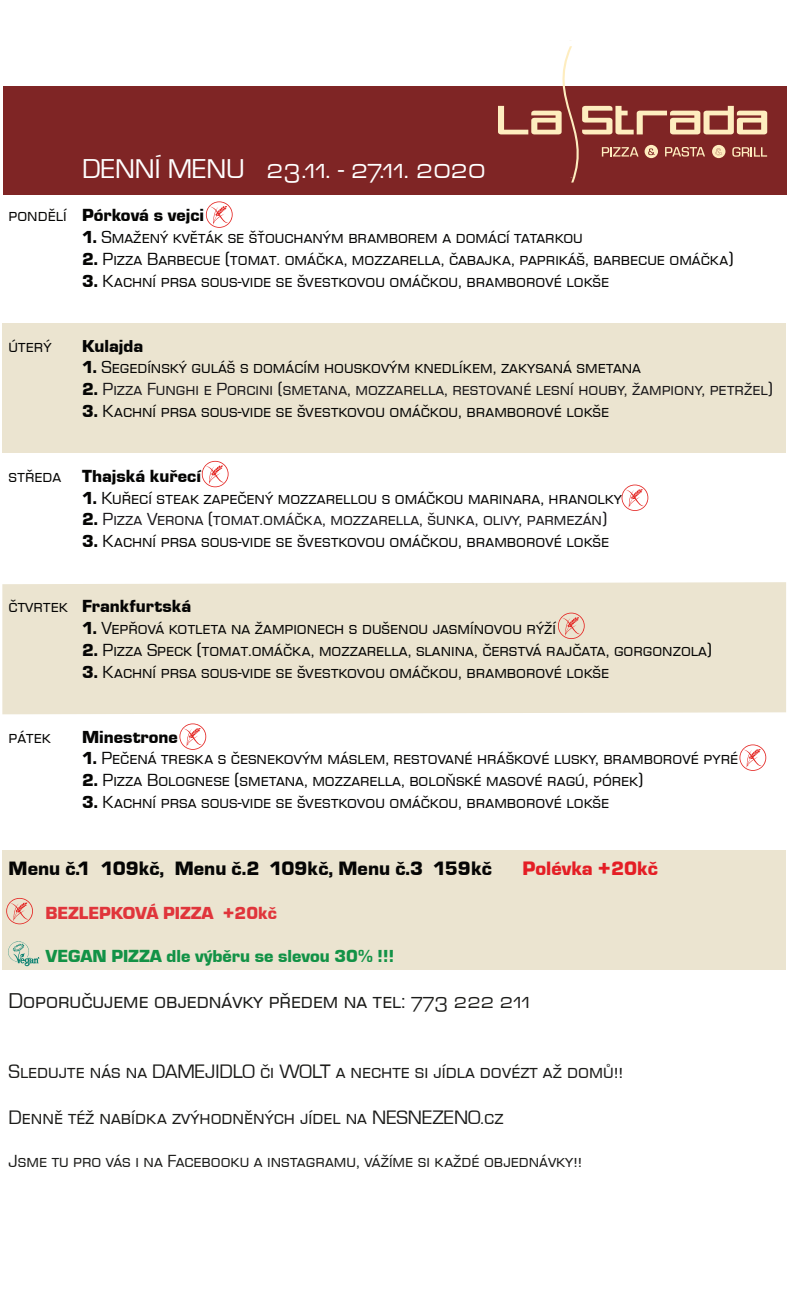
<style>
.page{position:relative;width:791px;height:1289px;background:#fff}
.page>*{position:absolute;margin:0;border:0;box-sizing:border-box;transform-origin:0 0}
.t1{font:28.2px "Eurostile SCTEE";color:#fff}
.t2{font:22.05px "Eurostile SCTEE";color:#1b1b19}
.t3{font:20.1px "Eurostile SCTEE";color:#1b1b19}
.t4{font:20.1px "Eurostile TEE Blac";color:#050504}
.t5{font:20.1px "Eurostile TEE Blac";color:#e41e25}
.t6{font:18.15px "Eurostile SCTEE";color:#050504}
.t7{font:18.15px "Eurostile SCTEE";color:#181619}
.t8{font:18.15px "Eurostile TEE Blac";color:#050504}
.t9{font:18.15px "Eurostile SCTEE";color:#1b1b19}
.t10{font:18.15px "Eurostile TEE Blac";color:#129246}
.t11{font:18.15px "Eurostile TEE Blac";color:#e0353b}
.s1{font-family:"Eurostile SCTEE"}
.s2{font-family:"Eurostile TEE Blac"}
.s3{font-family:"Eurostile TEE Blac";color:#050504}
</style>
<div class="page">
<svg style="left:202px;top:461px;width:27px;height:26px"></svg>
<div style="left:2px;top:850px;width:784px;height:120px;background:#ebe4d0"></div>
<div style="left:2px;top:582px;width:784px;height:132px;background:#ebe4d0"></div>
<div style="left:3px;top:87px;width:784px;height:108px;background:#7f2525"></div>
<div style="left:2px;top:324px;width:784px;height:129px;background:#ebe4d0"></div>
<svg style="left:621px;top:484px;width:27px;height:27px"></svg>
<svg style="left:6px;top:898px;width:27px;height:26px"></svg>
<svg style="left:206px;top:201px;width:27px;height:27px"></svg>
<svg style="left:558px;top:612px;width:28px;height:28px"></svg>
<svg style="left:739px;top:744px;width:27px;height:26px"></svg>
<svg style="left:8px;top:941px;width:31px;height:25px"></svg>
<svg style="left:179px;top:723px;width:27px;height:26px"></svg>
<svg style="left:498px;top:46px;width:269px;height:136px"></svg>
<h1 class="t1" style="left:82px;top:153px;width:405px">DENNÍ MENU 23.11. - 27.11. 2020</h1>
<p class="t8" style="left:9px;top:205px;width:197px"><span class="s1">pondělí</span> Pórková s vejci</p>
<p class="t6" style="left:82px;top:227px;width:502px"><span class="s2">1.</span> Smažený květák se šťouchaným bramborem a domácí tatarkou</p>
<p class="t6" style="left:82px;top:249px;width:653px"><span class="s2">2.</span> Pizza Barbecue (tomat. omáčka, mozzarella, čabajka, paprikáš, barbecue omáčka)</p>
<p class="t6" style="left:82px;top:271px;width:529px"><span class="s2">3.</span> Kachní prsa sous-vide se švestkovou omáčkou, bramborové lokše</p>
<p class="t6" style="left:9px;top:336px;width:44px">úterý</p>
<p class="t8" style="left:82px;top:336px;width:63px">Kulajda</p>
<p class="t6" style="left:82px;top:357px;width:560px"><span class="s2">1.</span> Segedínský guláš s domácím houskovým knedlíkem, zakysaná smetana</p>
<p class="t7" style="left:82px;top:379px;width:692px"><span class="s3">2.</span> Pizza Funghi e Porcini (smetana, mozzarella, restované lesní houby, žampiony, petržel)</p>
<p class="t6" style="left:82px;top:401px;width:529px"><span class="s2">3.</span> Kachní prsa sous-vide se švestkovou omáčkou, bramborové lokše</p>
<p class="t8" style="left:9px;top:466px;width:194px"><span class="s1">středa</span> Thajská kuřecí</p>
<p class="t6" style="left:82px;top:488px;width:541px"><span class="s2">1.</span> Kuřecí steak zapečený mozzarellou s omáčkou marinara, hranolky</p>
<p class="t7" style="left:82px;top:509px;width:526px"><span class="s3">2.</span> Pizza Verona (tomat.omáčka, mozzarella, šunka, olivy, parmezán)</p>
<p class="t6" style="left:82px;top:531px;width:529px"><span class="s2">3.</span> Kachní prsa sous-vide se švestkovou omáčkou, bramborové lokše</p>
<p class="t8" style="left:9px;top:596px;width:184px"><span class="s1">čtvrtek</span> Frankfurtská</p>
<p class="t6" style="left:82px;top:618px;width:475px"><span class="s2">1.</span> Vepřová kotleta na žampionech s dušenou jasmínovou rýží</p>
<p class="t6" style="left:82px;top:640px;width:631px"><span class="s2">2.</span> Pizza Speck (tomat.omáčka, mozzarella, slanina, čerstvá rajčata, gorgonzola)</p>
<p class="t6" style="left:82px;top:661px;width:529px"><span class="s2">3.</span> Kachní prsa sous-vide se švestkovou omáčkou, bramborové lokše</p>
<p class="t6" style="left:9px;top:727px;width:44px">pátek</p>
<p class="t8" style="left:82px;top:726px;width:97px">Minestrone</p>
<p class="t6" style="left:82px;top:748px;width:657px"><span class="s2">1.</span> Pečená treska s česnekovým máslem, restované hráškové lusky, bramborové pyré</p>
<p class="t6" style="left:82px;top:770px;width:563px"><span class="s2">2.</span> Pizza Bolognese (smetana, mozzarella, boloňské masové ragú, pórek)</p>
<p class="t6" style="left:82px;top:792px;width:529px"><span class="s2">3.</span> Kachní prsa sous-vide se švestkovou omáčkou, bramborové lokše</p>
<p class="t4" style="left:9px;top:857px;width:485px">Menu č.1 109kč, Menu č.2 109kč, Menu č.3 159kč</p>
<p class="t5" style="left:522px;top:857px;width:137px">Polévka +20kč</p>
<p class="t11" style="left:45px;top:902px;width:233px">BEZLEPKOVÁ PIZZA +20kč</p>
<p class="t10" style="left:45px;top:946px;width:351px">VEGAN PIZZA dle výběru se slevou 30% !!!</p>
<p class="t2" style="left:9px;top:989px;width:523px">Doporučujeme objednávky předem na tel: 773 222 211</p>
<p class="t3" style="left:9px;top:1060px;width:616px">Sledujte nás na DAMEJIDLO či WOLT a nechte si jídla dovézt až domů!!</p>
<p class="t3" style="left:9px;top:1106px;width:496px">Denně též nabídka zvýhodněných jídel na NESNEZENO.cz</p>
<p class="t9" style="left:9px;top:1151px;width:575px">Jsme tu pro vás i na Facebooku a instagramu, vážíme si každé objednávky!!</p>
</div>
